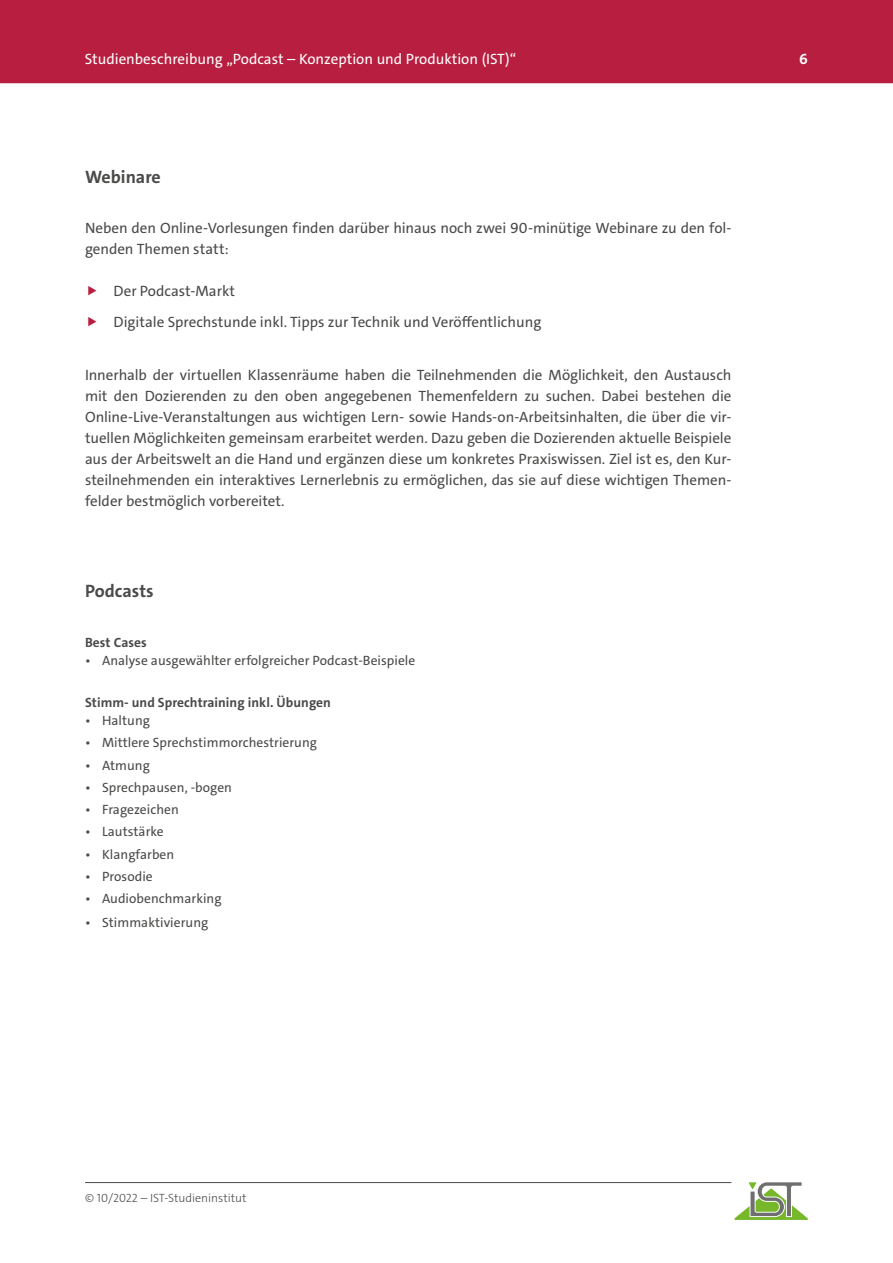
<style>
.page{position:relative;width:893px;height:1263px;background:#fff}
.page>*{position:absolute;margin:0;border:0;box-sizing:border-box;transform-origin:0 0}
.t1{font:700 18px "The Sans C4 s";color:#4a4a49}
.t2{font:15px/21px "The Sans C4 s";color:#4a4a49}
.t3{font:15px "The Sans C4 s";color:#fff}
.t4{font:700 15px "The Sans C4 s";color:#fff}
.t5{font:13.5px "The Sans C4 s";letter-spacing:.005em;color:#4a4a49}
.t6{font:700 13.5px "The Sans C4 s";letter-spacing:.005em;color:#4a4a49}
.t7{font:300 12px "The Sans C4 s";color:#4a4a49}
</style>
<div class="page">
<hr style="left:85px;top:1182px;width:646px;height:1px;background:#4a4a49">
<svg style="left:734px;top:1182px;width:74px;height:38px"></svg>
<div style="left:0;top:0;width:893px;height:83px;background:#b71e3f"></div>
<p class="t3" style="left:85px;top:49px;width:433px">Studienbeschreibung „Podcast – Konzeption und Produktion (IST)“</p>
<p class="t4" style="left:799px;top:49px;width:10px">6</p>
<p class="t1" style="left:85px;top:166px;width:77px">Webinare</p>
<p class="t2" style="left:85px;top:217px;width:648px">Neben den Online-Vorlesungen finden darüber hinaus noch zwei 90-minütige Webinare zu den fol&shy;genden Themen statt:</p>
<p class="t2" style="left:114px;top:275px;width:429px;line-height:31.7px">Der Podcast-Markt<br>Digitale Sprechstunde inkl. Tipps zur Technik und Veröffentlichung</p>
<p class="t2" style="left:85px;top:364px;width:648px;text-align:justify">Innerhalb der virtuellen Klassenräume haben die Teilnehmenden die Möglichkeit, den Austausch mit den Dozierenden zu den oben angegebenen Themenfeldern zu suchen. Dabei bestehen die Online-Live-Veranstaltungen aus wichtigen Lern- sowie Hands-on-Arbeitsinhalten, die über die vir&shy;tuellen Möglichkeiten gemeinsam erarbeitet werden. Dazu geben die Dozierenden aktuelle Beispiele aus der Arbeitswelt an die Hand und ergänzen diese um konkretes Praxiswissen. Ziel ist es, den Kur&shy;steilnehmenden ein interaktives Lernerlebnis zu ermöglichen, das sie auf diese wichtigen Themen&shy;felder bestmöglich vorbereitet.</p>
<p class="t1" style="left:85px;top:579px;width:70px">Podcasts</p>
<p class="t6" style="left:85px;top:634px;width:63px">Best Cases</p>
<p class="t5" style="left:85px;top:652px;width:332px">• Analyse ausgewählter erfolgreicher Podcast-Beispiele</p>
<p class="t6" style="left:85px;top:694px;width:247px">Stimm- und Sprechtraining inkl. Übungen</p>
<p class="t5" style="left:85px;top:712px;width:66px">• Haltung</p>
<p class="t5" style="left:85px;top:734px;width:234px">• Mittlere Sprechstimmorchestrierung</p>
<p class="t5" style="left:85px;top:756px;width:66px">• Atmung</p>
<p class="t5" style="left:85px;top:779px;width:149px">• Sprechpausen, -bogen</p>
<p class="t5" style="left:85px;top:801px;width:95px">• Fragezeichen</p>
<p class="t5" style="left:85px;top:823px;width:80px">• Lautstärke</p>
<p class="t5" style="left:85px;top:845px;width:91px">• Klangfarben</p>
<p class="t5" style="left:85px;top:868px;width:69px">• Prosodie</p>
<p class="t5" style="left:85px;top:890px;width:138px">• Audiobenchmarking</p>
<p class="t5" style="left:85px;top:913px;width:125px">• Stimmaktivierung</p>
<p class="t7" style="left:85px;top:1190px;width:163px">© 10/2022 – IST-Studieninstitut</p>
</div>
